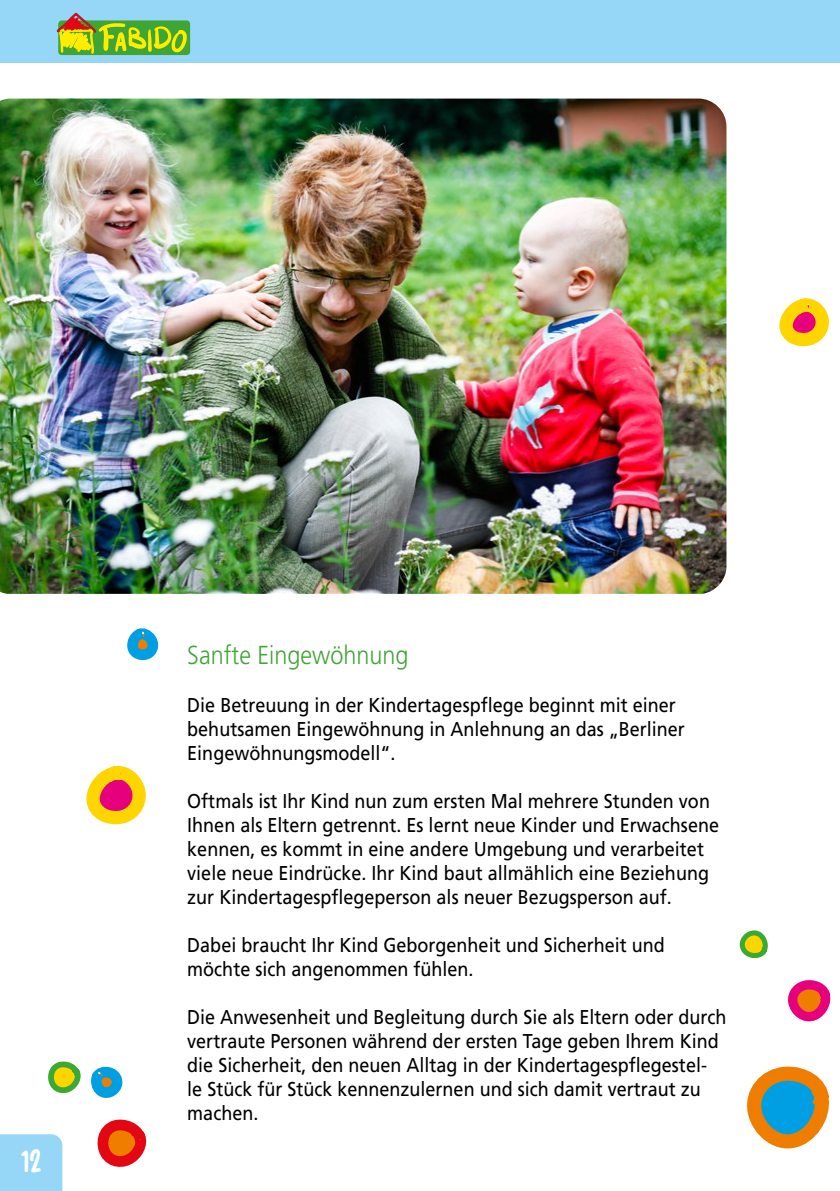
<style>
.page{position:relative;width:840px;height:1191px;background:#fff}
.page>*{position:absolute;margin:0;border:0;box-sizing:border-box;transform-origin:0 0}
.t1{font:700 32px "Indie Star BB";color:#fff}
.t2{font:300 26px "Frutiger LT";color:#3fa535;scale:.9 1}
.t3{font:20px/24px "Frutiger LT";color:#000;scale:.9 1}
</style>
<div class="page">
<div style="left:0;top:0;width:839px;height:63px;background:#96d6f7"></div>
<div style="left:58px;top:20px;width:132px;height:35px;background:#3fa535;border-radius:4px"></div>
<svg style="left:56px;top:13px;width:131px;height:41px"></svg>
<svg style="left:739px;top:930px;width:29px;height:29px"></svg>
<svg style="left:92px;top:765px;width:54px;height:60px"></svg>
<svg style="left:781px;top:298px;width:48px;height:49px"></svg>
<svg style="left:0;top:1061px;width:147px;height:130px"></svg>
<svg style="left:127px;top:628px;width:32px;height:33px"></svg>
<svg style="left:747px;top:1066px;width:82px;height:82px"></svg>
<svg style="left:788px;top:980px;width:43px;height:42px"></svg>
<img style="left:0;top:99px;width:726px;height:495px">
<h1 class="t1" style="left:21px;top:1142px;width:22px">12</h1>
<h2 class="t2" style="left:187px;top:640px;width:247px">Sanfte Eingewöhnung</h2>
<p class="t3" style="left:187px;top:693px;width:554px">Die Betreuung in der Kindertagespflege beginnt mit einer behutsamen Eingewöhnung in Anlehnung an das „Berliner<br>Eingewöhnungsmodell“.</p>
<p class="t3" style="left:187px;top:789px;width:592px">Oftmals ist Ihr Kind nun zum ersten Mal mehrere Stunden von Ihnen als Eltern getrennt. Es lernt neue Kinder und Erwachsene kennen, es kommt in eine andere Umgebung und verarbeitet viele neue Eindrücke. Ihr Kind baut allmählich eine Beziehung zur Kindertagespflegeperson als neuer Bezugsperson auf.</p>
<p class="t3" style="left:187px;top:933px;width:532px">Dabei braucht Ihr Kind Geborgenheit und Sicherheit und möchte sich angenommen fühlen.</p>
<p class="t3" style="left:187px;top:1005px;width:600px">Die Anwesenheit und Begleitung durch Sie als Eltern oder durch vertraute Personen während der ersten Tage geben Ihrem Kind die Sicherheit, den neuen Alltag in der Kindertagespflegestel&shy;le Stück für Stück kennenzulernen und sich damit vertraut zu machen.</p>
</div>
